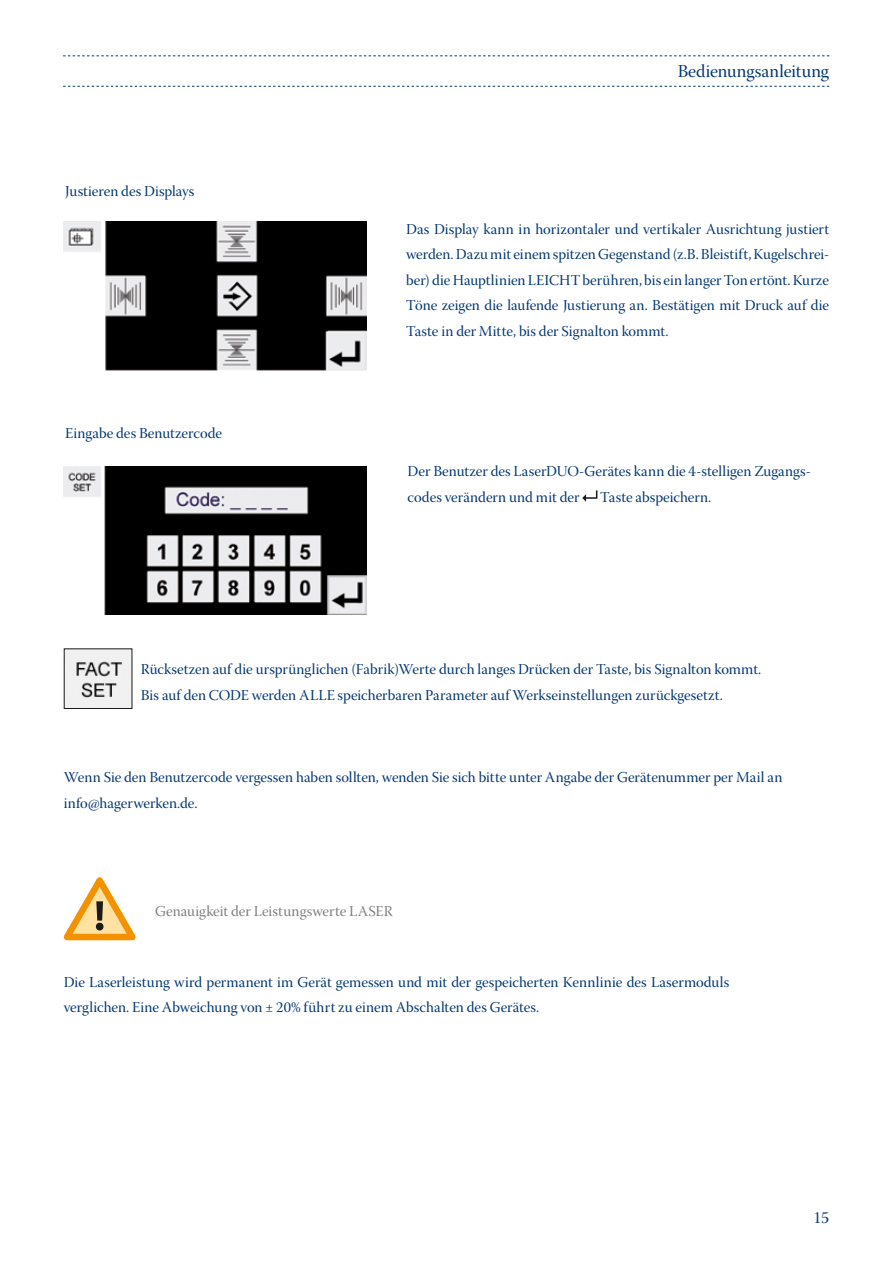
<style>
.page{position:relative;width:893px;height:1263px;background:#fff}
.page>*{position:absolute;margin:0;border:0;box-sizing:border-box;transform-origin:0 0}
.t1{font:18px "Warnock Pro Subh";color:#003571}
.t2{font:16.5px "Warnock Pro Subh";color:#003571}
.t3{font:15px/25.5px "Warnock Pro Subh";color:#003571}
.t4{font:15px "Warnock Pro Subh";letter-spacing:.005em;color:#7d7d7d}
</style>
<div class="page">
<svg style="left:63px;top:56px;width:766px;height:1px"></svg>
<svg style="left:63px;top:86px;width:766px;height:1px"></svg>
<svg style="left:582px;top:490px;width:15px;height:12px"></svg>
<img style="left:64px;top:221px;width:302px;height:149px">
<img style="left:64px;top:466px;width:302px;height:149px">
<img style="left:66px;top:650px;width:64px;height:57px">
<svg style="left:64px;top:877px;width:72px;height:63px"></svg>
<p class="t3" style="left:65px;top:180px;width:131px">Justieren des Displays</p>
<p class="t3" style="left:65px;top:422px;width:158px">Eingabe des Benutzercode</p>
<p class="t1" style="left:678px;top:61px;width:153px">Bedienungsanleitung</p>
<p class="t3" style="left:406px;top:218px;width:425px;text-align:justify">Das Display kann in horizontaler und vertikaler Ausrichtung justiert werden. Dazu mit einem spitzen Gegenstand (z.B. Bleistift, Kugelschrei&shy;ber) die Hauptlinien LEICHT berühren, bis ein langer Ton ertönt. Kurze Töne zeigen die laufende Justierung an. Bestätigen mit Druck auf die Taste in der Mitte, bis der Signalton kommt.</p>
<p class="t3" style="left:408px;top:460px;width:405px">Der Benutzer des LaserDUO-Gerätes kann die 4-stelligen Zugangs&shy;codes verändern und mit der</p>
<p class="t3" style="left:600px;top:486px;width:113px">Taste abspeichern.</p>
<p class="t3" style="left:141px;top:658px;width:622px">Rücksetzen auf die ursprünglichen (Fabrik)Werte durch langes Drücken der Taste, bis Signalton kommt.<br>Bis auf den CODE werden ALLE speicherbaren Parameter auf Werkseinstellungen zurückgesetzt.</p>
<p class="t3" style="left:64px;top:767px;width:720px">Wenn Sie den Benutzercode vergessen haben sollten, wenden Sie sich bitte unter Angabe der Gerätenummer per Mail an info@hagerwerken.de.</p>
<p class="t4" style="left:155px;top:903px;width:239px">Genauigkeit der Leistungswerte LASER</p>
<p class="t3" style="left:64px;top:971px;width:667px">Die Laserleistung wird permanent im Gerät gemessen und mit der gespeicherten Kennlinie des Lasermoduls verglichen. Eine Abweichung von ± 20% führt zu einem Abschalten des Gerätes.</p>
<p class="t2" style="left:814px;top:1208px;width:17px">15</p>
</div>
